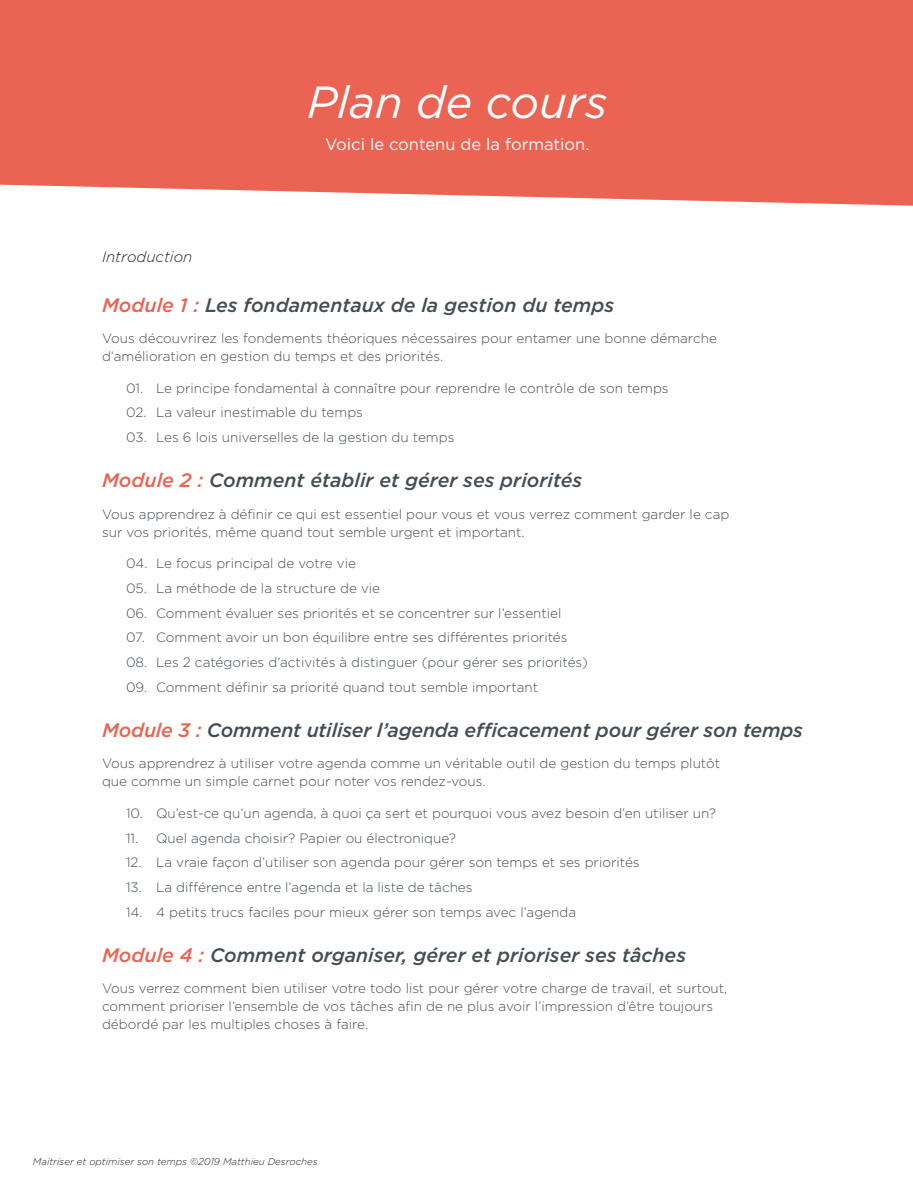
<style>
.page{position:relative;width:913px;height:1188px;background:#fff}
.page>*{position:absolute;margin:0;border:0;box-sizing:border-box;transform-origin:0 0}
.t1{font:italic 45px "Gotham";color:#fff}
.module_-_plan_de_cou{font:italic 500 19.5px "Gotham";color:#424d54}
.t2{font:16.5px "Gotham";color:#fff}
.t3{font:italic 300 15px "Gotham";color:#231f20}
.lecon_bullets{font:300 13.5px "Gotham";color:#424d54}
.module_-_plan_de_cou-2{font:300 13.5px/18px "Gotham";color:#424d54}
.Leçon{font:italic 300 9.75px "Gotham";color:#231f20}
.s1{color:#eb6352}
</style>
<div class="page">
<div style="left:0;top:0;width:913px;height:206px;background:#eb6352"></div>
<p class="t1" style="left:307px;top:73px;width:302px">Plan de cours</p>
<p class="t2" style="left:325px;top:133px;width:266px">Voici le contenu de la formation.</p>
<p class="t3" style="left:102px;top:247px;width:92px">Introduction</p>
<p class="module_-_plan_de_cou" style="left:102px;top:292px;width:513px"><span class="s1">Module 1 :</span> Les fondamentaux de la gestion du temps</p>
<p class="module_-_plan_de_cou-2" style="left:102px;top:329px;width:616px">Vous découvrirez les fondements théoriques nécessaires pour entamer une bonne démarche d’amélioration en gestion du temps et des priorités.</p>
<p class="lecon_bullets" style="left:126px;top:379px;width:544px">01. Le principe fondamental à connaître pour reprendre le contrôle de son temps</p>
<p class="lecon_bullets" style="left:126px;top:404px;width:238px">02. La valeur inestimable du temps</p>
<p class="lecon_bullets" style="left:126px;top:429px;width:330px">03. Les 6 lois universelles de la gestion du temps</p>
<p class="module_-_plan_de_cou" style="left:102px;top:467px;width:482px"><span class="s1">Module 2 :</span> Comment établir et gérer ses priorités</p>
<p class="module_-_plan_de_cou-2" style="left:102px;top:504px;width:629px">Vous apprendrez à définir ce qui est essentiel pour vous et vous verrez comment garder le cap sur vos priorités, même quand tout semble urgent et important.</p>
<p class="lecon_bullets" style="left:126px;top:555px;width:231px">04. Le focus principal de votre vie</p>
<p class="lecon_bullets" style="left:126px;top:580px;width:256px">05. La méthode de la structure de vie</p>
<p class="lecon_bullets" style="left:126px;top:604px;width:437px">06. Comment évaluer ses priorités et se concentrer sur l’essentiel</p>
<p class="lecon_bullets" style="left:126px;top:629px;width:443px">07. Comment avoir un bon équilibre entre ses différentes priorités</p>
<p class="lecon_bullets" style="left:126px;top:654px;width:463px">08. Les 2 catégories d’activités à distinguer (pour gérer ses priorités)</p>
<p class="lecon_bullets" style="left:126px;top:679px;width:413px">09. Comment définir sa priorité quand tout semble important</p>
<p class="module_-_plan_de_cou" style="left:102px;top:717px;width:702px"><span class="s1">Module 3 :</span> Comment utiliser l’agenda efficacement pour gérer son temps</p>
<p class="module_-_plan_de_cou-2" style="left:102px;top:754px;width:619px">Vous apprendrez à utiliser votre agenda comme un véritable outil de gestion du temps plutôt que comme un simple carnet pour noter vos rendez-vous.</p>
<p class="lecon_bullets" style="left:126px;top:805px;width:591px">10. Qu’est-ce qu’un agenda, à quoi ça sert et pourquoi vous avez besoin d’en utiliser un?</p>
<p class="lecon_bullets" style="left:126px;top:829px;width:331px">11. Quel agenda choisir? Papier ou électronique?</p>
<p class="lecon_bullets" style="left:126px;top:854px;width:515px">12. La vraie façon d’utiliser son agenda pour gérer son temps et ses priorités</p>
<p class="lecon_bullets" style="left:126px;top:879px;width:348px">13. La différence entre l’agenda et la liste de tâches</p>
<p class="lecon_bullets" style="left:126px;top:904px;width:451px">14. 4 petits trucs faciles pour mieux gérer son temps avec l’agenda</p>
<p class="module_-_plan_de_cou" style="left:102px;top:942px;width:585px"><span class="s1">Module 4 :</span> Comment organiser, gérer et prioriser ses tâches</p>
<p class="module_-_plan_de_cou-2" style="left:102px;top:979px;width:627px">Vous verrez comment bien utiliser votre todo list pour gérer votre charge de travail, et surtout, comment prioriser l’ensemble de vos tâches afin de ne plus avoir l’impression d’être toujours débordé par les multiples choses à faire.</p>
<p class="Leçon" style="left:33px;top:1155px;width:286px">Maitriser et optimiser son temps ©2019 Matthieu Desroches</p>
</div>
